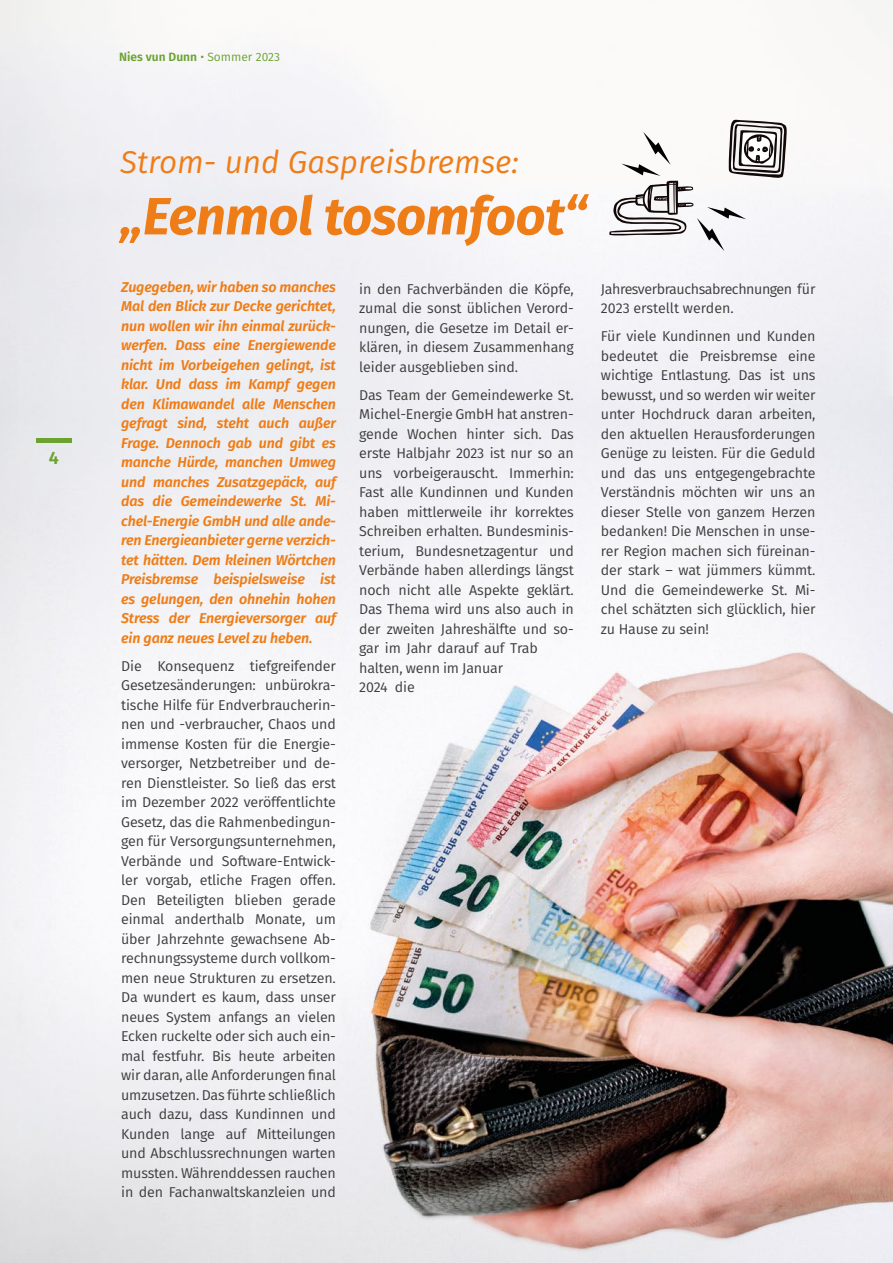
<style>
.page{position:relative;width:893px;height:1263px;background:#fff}
.page>*{position:absolute;margin:0;border:0;box-sizing:border-box;transform-origin:0 0}
.t1{font:italic 700 52.5px "Fira Sans";letter-spacing:-.01em;color:#ef7d17}
.t2{font:italic 31.5px "Fira Sans";color:#ef7d17}
.t3{font:600 18px "Fira Sans";color:#6ba230}
.t4{font:14.25px/19.5px "Fira Sans";letter-spacing:-.01em;color:#3c3c3b;text-align:justify}
.t5{font:italic 600 14.25px/19.5px "Fira Sans";letter-spacing:-.01em;color:#ef7d17;text-align:justify}
.t6{font:14.25px/19.5px "Fira Sans";letter-spacing:-.03em;color:#3c3c3b}
.t7{font:600 12px "Fira Sans";color:#6ba230}
.s1{font-weight:400}
</style>
<div class="page">
<img style="left:0;top:1px;width:893px;height:1262px">
<hr style="left:36px;top:438px;width:35px;height:4px;background:#6ba230">
<svg style="left:609px;top:120px;width:178px;height:131px"></svg>
<p class="t3" style="left:49px;top:443px;width:12px">4</p>
<p class="t7" style="left:119px;top:47px;width:162px">Nies vun Dunn <span class="s1">• Sommer 2023</span></p>
<h2 class="t2" style="left:120px;top:139px;width:400px">Strom- und Gaspreisbremse:</h2>
<h1 class="t1" style="left:120px;top:172px;width:468px">„Eenmol tosomfoot“</h1>
<p class="t5" style="left:121px;top:276px;width:216px">Zugegeben, wir haben so manches Mal den Blick zur Decke gerichtet, nun wollen wir ihn einmal zurück&shy;werfen. Dass eine Energiewende nicht im Vorbeigehen gelingt, ist klar. Und dass im Kampf gegen den Klimawandel alle Menschen gefragt sind, steht auch außer Frage. Dennoch gab und gibt es manche Hürde, manchen Umweg und manches Zusatzgepäck, auf das die Gemeindewerke St. Mi&shy;chel-Energie GmbH und alle ande&shy;ren Energieanbieter gerne verzich&shy;tet hätten. Dem kleinen Wörtchen Preisbremse beispielsweise ist es gelungen, den ohnehin hohen Stress der Energieversorger auf ein ganz neues Level zu heben.</p>
<p class="t4" style="left:121px;top:656px;width:216px">Die Konsequenz tiefgreifender Gesetzesänderungen: unbürokra&shy;tische Hilfe für Endverbraucherin&shy;nen und -verbraucher, Chaos und immense Kosten für die Energie&shy;versorger, Netzbetreiber und de&shy;ren Dienstleister. So ließ das erst im Dezember 2022 veröffentlichte Gesetz, das die Rahmenbedingun&shy;gen für Versorgungsunternehmen, Verbände und Software-Entwick&shy;ler vorgab, etliche Fragen offen.<br>Den Beteiligten blieben gerade einmal anderthalb Monate, um über Jahrzehnte gewachsene Ab&shy;rechnungssysteme durch vollkom&shy;men neue Strukturen zu ersetzen.<br>Da wundert es kaum, dass unser neues System anfangs an vielen Ecken ruckelte oder sich auch ein&shy;mal festfuhr. Bis heute arbeiten wir daran, alle Anforderungen final umzusetzen. Das führte schließlich auch dazu, dass Kundinnen und Kunden lange auf Mitteilungen und Abschlussrechnungen warten mussten. Währenddessen rauchen in den Fachanwaltskanzleien und</p>
<p class="t4" style="left:359px;top:279px;width:216px">in den Fachverbänden die Köpfe, zumal die sonst üblichen Verord&shy;nungen, die Gesetze im Detail er&shy;klären, in diesem Zusammenhang leider ausgeblieben sind.</p>
<p class="t4" style="left:359px;top:385px;width:216px;text-align:left">Das Team der Gemeindewerke St.<br>Michel-Energie GmbH hat anstren&shy;gende Wochen hinter sich. Das erste Halbjahr 2023 ist nur so an uns vorbeigerauscht. Immerhin:<br>Fast alle Kundinnen und Kunden haben mittlerweile ihr korrektes<br>Schreiben erhalten. Bundesminis&shy;terium, Bundesnetzagentur und<br>Verbände haben allerdings längst noch nicht alle Aspekte geklärt.<br>Das Thema wird uns also auch in der zweiten Jahreshälfte und so&shy;gar im Jahr darauf auf Trab halten, wenn im Januar<br>2024 die</p>
<p class="t6" style="left:601px;top:279px;width:216px">Jahresverbrauchsabrechnungen für<br>2023 erstellt werden.</p>
<p class="t4" style="left:601px;top:326px;width:216px">Für viele Kundinnen und Kunden bedeutet die Preisbremse eine wichtige Entlastung. Das ist uns bewusst, und so werden wir weiter unter Hochdruck daran arbeiten, den aktuellen Herausforderungen Genüge zu leisten. Für die Geduld und das uns entgegengebrachte Verständnis möchten wir uns an dieser Stelle von ganzem Herzen bedanken! Die Menschen in unse&shy;rer Region machen sich füreinan&shy;der stark – wat jümmers kümmt.<br>Und die Gemeindewerke St. Mi&shy;chel schätzten sich glücklich, hier zu Hause zu sein!</p>
</div>
